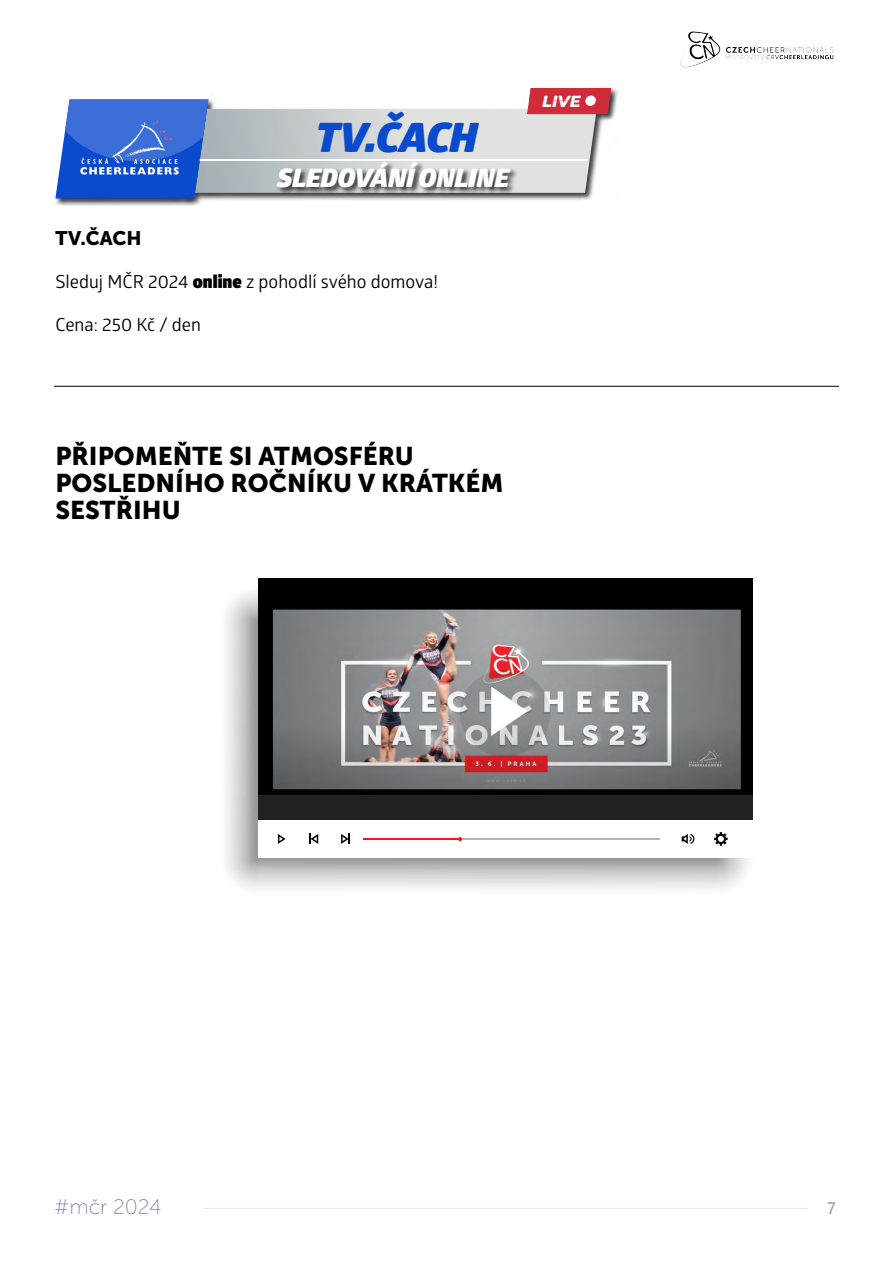
<style>
.page{position:relative;width:893px;height:1263px;background:#fff}
.page>*{position:absolute;margin:0;border:0;box-sizing:border-box;transform-origin:0 0}
.t1{font:italic 900 40.5px "Glober";color:#0a4acc}
.t2{font:25.5px "Museo Sans 900";color:#000}
.t3{font:italic 900 25.5px "Glober";color:#fff}
.t4{font:21px "Museo Sans 100";color:#8889ba}
.t5{font:19.5px "Museo Sans 900";color:#000}
.t6{font:18px "Glober";color:#000}
.t7{font:16.5px "Gadugi";color:#8889ba}
.t8{font:italic 800 16.2px "Montserrat";color:#fff}
.s1{font-weight:900}
</style>
<div class="page">
<hr style="left:204px;top:1208px;width:604px;height:1px;background:#e6e9f6">
<img style="left:680px;top:31px;width:154px;height:37px">
<img style="left:226px;top:585px;width:527px;height:304px">
<div style="left:258px;top:579px;width:494px;height:278px;background:#212121"></div>
<div style="left:258px;top:820px;width:494px;height:37px;background:#fff"></div>
<svg style="left:278px;top:834px;width:8px;height:10px"></svg>
<svg style="left:341px;top:834px;width:9px;height:10px"></svg>
<svg style="left:309px;top:834px;width:9px;height:10px"></svg>
<svg style="left:682px;top:834px;width:12px;height:10px"></svg>
<svg style="left:714px;top:832px;width:14px;height:14px"></svg>
<hr style="left:363px;top:839px;width:297px;height:1px;background:#b3b3b3">
<hr style="left:363px;top:839px;width:96px;height:1px;background:#ff0f17">
<svg style="left:458px;top:837px;width:4px;height:4px"></svg>
<img style="left:258px;top:579px;width:494px;height:216px">
<svg style="left:460px;top:670px;width:90px;height:87px;fill:#8b8d90"></svg>
<svg style="left:491px;top:687px;width:38px;height:50px"></svg>
<div style="left:54px;top:86px;width:564px;height:120px;background:#000;opacity:.75"></div>
<svg style="left:55px;top:88px;width:556px;height:111px"></svg>
<div style="left:276px;top:161px;width:242px;height:34px;background:#000;opacity:.75"></div>
<img style="left:71px;top:100px;width:118px;height:78px">
<hr style="left:54px;top:386px;width:785px;height:1px;background:#000">
<h1 class="t1" style="left:316px;top:106px;width:163px">TV.ČACH</h1>
<p class="t3" style="left:277px;top:159px;width:233px">SLEDOVÁNÍ ONLINE</p>
<p class="t5" style="left:55px;top:227px;width:88px">TV.ČACH</p>
<p class="t6" style="left:55px;top:269px;width:384px">Sleduj MČR 2024 <span class="s1">online</span> z pohodlí svého domova!</p>
<p class="t6" style="left:55px;top:312px;width:147px">Cena: 250 Kč / den</p>
<p class="t8" style="left:542px;top:90px;width:40px">LIVE</p>
<p class="t2" style="left:55px;top:442px;width:51px">PŘIPOME</p>
<p class="t2" style="left:173px;top:442px;width:104px">ŇTESIATMOSF</p>
<p class="t2" style="left:363px;top:442px;width:33px">ÉRU</p>
<p class="t2" style="left:55px;top:469px;width:18px">POSLEDNÍHO</p>
<p class="t2" style="left:231px;top:469px;width:18px">ROČNÍ</p>
<p class="t2" style="left:316px;top:469px;width:186px">KU V KRÁTKÉM</p>
<p class="t2" style="left:55px;top:496px;width:16px">SEST</p>
<p class="t2" style="left:116px;top:496px;width:33px">ŘIHU</p>
<p class="t4" style="left:54px;top:1196px;width:109px">#mčr 2024</p>
<p class="t7" style="left:827px;top:1198px;width:10px">7</p>
</div>
